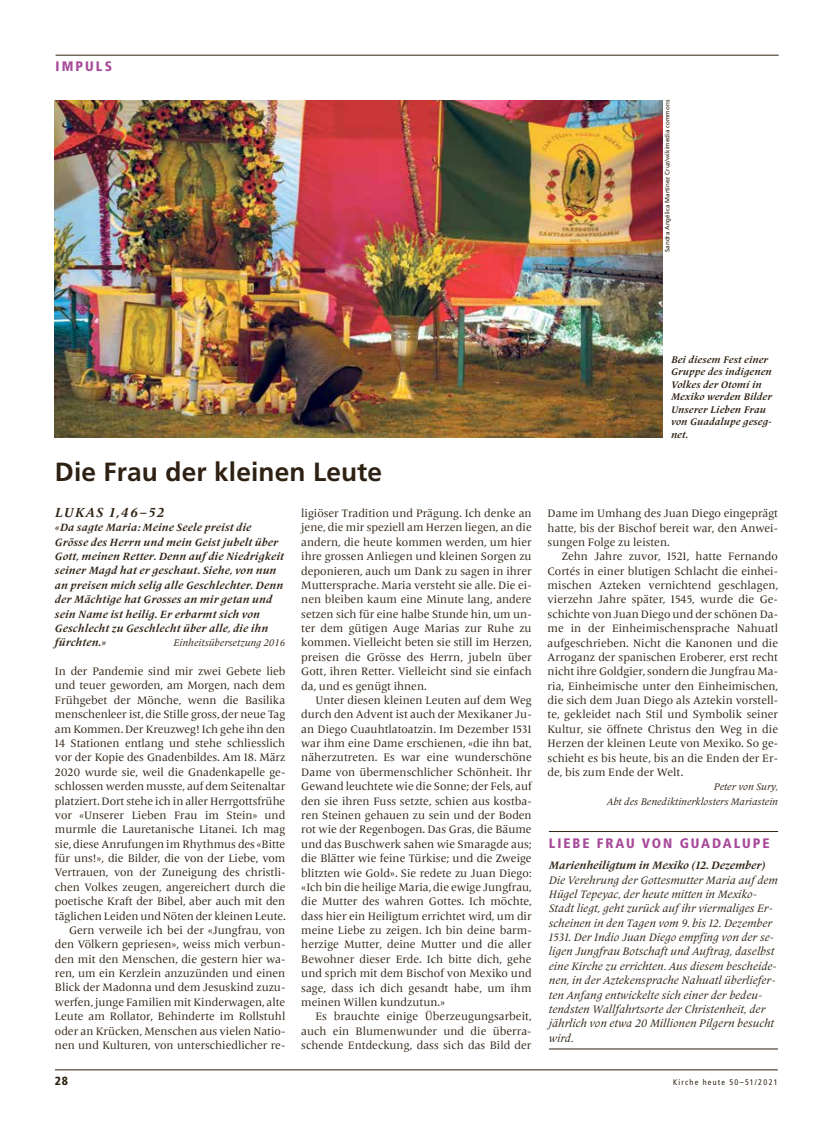
<style>
.page{position:relative;width:833px;height:1134px;background:#fff}
.page>*{position:absolute;margin:0;border:0;box-sizing:border-box;transform-origin:0 0}
.t1{font:700 26.25px "Frutiger";letter-spacing:.005em;color:#2e2113}
.t2{font:900 condensed 13.75px "Frutiger";letter-spacing:.14em;color:#a84a9b}
.t3{font:italic 700 13.75px "Frutiger Serif LT Pro";letter-spacing:.095em;color:#2e2113}
.t4{font:900 condensed 11.88px "Frutiger";color:#2e2113}
.t5{font:11.25px/14.4px "Frutiger Serif LT Pro";letter-spacing:-.005em;color:#2e2113;text-align:justify}
.t6{font:italic 11.25px/14.4px "Frutiger Serif LT Pro";color:#2e2113}
.t7{font:italic 700 11.25px "Frutiger Serif LT Pro";color:#2e2113}
.t8{font:italic 700 11px/14.4px "Frutiger Serif LT Pro";letter-spacing:.02em;color:#2e2113}
.t9{font:italic 700 10px/12.5px "Frutiger Serif LT Pro";letter-spacing:.015em;color:#2e2113}
.t10{font:italic 10px/14.4px "Frutiger Serif LT Pro";color:#2e2113;text-align:right}
.t11{font:condensed 8.12px "Frutiger";letter-spacing:.15em;color:#2e2113}
.t12{font:6.25px "Frutiger";color:#2e2113}
</style>
<div class="page">
<hr style="left:55px;top:1070px;width:722px;height:1px;background:#2e2113">
<img style="left:55px;top:100px;width:608px;height:338px">
<hr style="left:56px;top:55px;width:722px;height:1px;background:#2e2113">
<hr style="left:549px;top:831px;width:229px;height:1px;background:#2e2113">
<hr style="left:549px;top:1049px;width:229px;height:1px;background:#2e2113">
<p class="t2" style="left:56px;top:58px;width:58px">IMPULS</p>
<p class="t12" style="left:663px;top:252px;width:153px;rotate:-90deg">Sandra Angélica Martínez Cruz/wikimedia commons</p>
<h1 class="t1" style="left:55px;top:456px;width:329px">Die Frau der kleinen Leute</h1>
<p class="t3" style="left:55px;top:504px;width:111px">LUKAS 1,46–52</p>
<p class="t8" style="left:55px;top:520px;width:230px">«Da sagte Maria: Meine Seele preist die Grösse des Herrn und mein Geist jubelt über Gott, meinen Retter. Denn auf die Niedrigkeit seiner Magd hat er geschaut. Siehe, von nun an preisen mich selig alle Geschlechter. Denn der Mächtige hat Grosses an mir getan und sein Name ist heilig. Er erbarmt sich von Geschlecht zu Geschlecht über alle, die ihn fürchten.»</p>
<p class="t5" style="left:301px;top:506px;width:232px">ligiöser Tradition und Prägung. Ich denke an jene, die mir speziell am Herzen liegen, an die andern, die heute kommen werden, um hier ihre grossen Anliegen und kleinen Sorgen zu deponieren, auch um Dank zu sagen in ihrer Muttersprache. Maria versteht sie alle. Die ei&shy;nen bleiben kaum eine Minute lang, andere setzen sich für eine halbe Stunde hin, um un&shy;ter dem gütigen Auge Marias zur Ruhe zu kommen. Vielleicht beten sie still im Herzen, preisen die Grösse des Herrn, jubeln über Gott, ihren Retter. Vielleicht sind sie einfach da, und es genügt ihnen.</p>
<p class="t5" style="left:301px;top:693px;width:232px;text-indent:14px">Unter diesen kleinen Leuten auf dem Weg durch den Advent ist auch der Mexikaner Ju&shy;an Diego Cuauhtlatoatzin. Im Dezember 1531 war ihm eine Dame erschienen, «die ihn bat, näherzutreten. Es war eine wunderschöne Dame von übermenschlicher Schönheit. Ihr Gewand leuchtete wie die Sonne; der Fels, auf den sie ihren Fuss setzte, schien aus kostba&shy;ren Steinen gehauen zu sein und der Boden rot wie der Regenbogen. Das Gras, die Bäume und das Buschwerk sahen wie Smaragde aus; die Blätter wie feine Türkise; und die Zweige blitzten wie Gold». Sie redete zu Juan Diego: «Ich bin die heilige Maria, die ewige Jungfrau, die Mutter des wahren Gottes. Ich möchte, dass hier ein Heiligtum errichtet wird, um dir meine Liebe zu zeigen. Ich bin deine barm&shy;herzige Mutter, deine Mutter und die aller Bewohner dieser Erde. Ich bitte dich, gehe und sprich mit dem Bischof von Mexiko und sage, dass ich dich gesandt habe, um ihm meinen Willen kundzutun.»</p>
<p class="t5" style="left:301px;top:1009px;width:232px;text-indent:14px">Es brauchte einige Überzeugungsarbeit, auch ein Blumenwunder und die überra&shy;schende Entdeckung, dass sich das Bild der</p>
<p class="t10" style="left:174px;top:636px;width:113px">Einheitsübersetzung 2016</p>
<p class="t5" style="left:55px;top:664px;width:232px;text-align:right">In der Pandemie sind mir zwei Gebete lieb und teuer geworden, am Morgen, nach dem Frühgebet der Mönche, wenn die Basilika menschenleer ist, die Stille gross, der neue Tag am Kommen. Der Kreuzweg! Ich gehe ihn den 14 Stationen entlang und stehe schliesslich vor der Kopie des Gnadenbildes. Am 18. März 2020 wurde sie, weil die Gnadenkapelle ge&shy;schlossen werden musste, auf dem Seitenaltar platziert. Dort stehe ich in aller Herrgottsfrühe vor «Unserer Lieben Frau im Stein» und murmle die Lauretanische Litanei. Ich mag sie, diese Anrufungen im Rhythmus des «Bitte für uns!», die Bilder, die von der Liebe, vom Vertrauen, von der Zuneigung des christli&shy;chen Volkes zeugen, angereichert durch die poetische Kraft der Bibel, aber auch mit den täglichen Leiden und Nöten der kleinen Leute.<br>Gern verweile ich bei der «Jungfrau, von den Völkern gepriesen», weiss mich verbun&shy;den mit den Menschen, die gestern hier wa&shy;ren, um ein Kerzlein anzuzünden und einen Blick der Madonna und dem Jesuskind zuzu&shy;werfen, junge Familien mit Kinderwagen, alte Leute am Rollator, Behinderte im Rollstuhl oder an Krücken, Menschen aus vielen Natio&shy;nen und Kulturen, von unterschiedlicher re-</p>
<p class="t9" style="left:671px;top:353px;width:102px">Bei diesem Fest einer<br>Gruppe des indigenen<br>Volkes der Otomí in<br>Mexiko werden Bilder<br>Unserer Lieben Frau von Guadalupe geseg&shy;net.</p>
<p class="t5" style="left:547px;top:506px;width:232px">Dame im Umhang des Juan Diego eingeprägt hatte, bis der Bischof bereit war, den Anwei&shy;sungen Folge zu leisten.</p>
<p class="t5" style="left:547px;top:549px;width:232px;text-indent:14px">Zehn Jahre zuvor, 1521, hatte Fernando Cortés in einer blutigen Schlacht die einhei&shy;mischen Azteken vernichtend geschlagen, vierzehn Jahre später, 1545, wurde die Ge&shy;schichte von Juan Diego und der schönen Da&shy;me in der Einheimischensprache Nahuatl aufgeschrieben. Nicht die Kanonen und die Arroganz der spanischen Eroberer, erst recht nicht ihre Goldgier, sondern die Jungfrau Ma&shy;ria, Einheimische unter den Einheimischen, die sich dem Juan Diego als Aztekin vorstell&shy;te, gekleidet nach Stil und Symbolik seiner Kultur, sie öffnete Christus den Weg in die Herzen der kleinen Leute von Mexiko. So ge&shy;schieht es bis heute, bis an die Enden der Er&shy;de, bis zum Ende der Welt.</p>
<p class="t10" style="left:607px;top:779px;width:173px">Peter von Sury,<br>Abt des Benediktinerklosters Mariastein</p>
<p class="t2" style="left:549px;top:834px;width:222px">LIEBE FRAU VON GUADALUPE</p>
<p class="t7" style="left:549px;top:858px;width:218px">Marienheiligtum in Mexiko (12. Dezember)</p>
<p class="t6" style="left:549px;top:872px;width:231px">Die Verehrung der Gottesmutter Maria auf dem Hügel Tepeyac, der heute mitten in Mexiko-Stadt liegt, geht zurück auf ihr viermaliges Er&shy;scheinen in den Tagen vom 9. bis 12. Dezember 1531. Der Indio Juan Diego empfing von der se&shy;ligen Jungfrau Botschaft und Auftrag, daselbst eine Kirche zu errichten. Aus diesem bescheide&shy;nen, in der Aztekensprache Nahuatl überliefer&shy;ten Anfang entwickelte sich einer der bedeu&shy;tendsten Wallfahrtsorte der Christenheit, der jährlich von etwa 20 Millionen Pilgern besucht wird.</p>
<p class="t4" style="left:55px;top:1074px;width:15px">28</p>
<p class="t11" style="left:673px;top:1077px;width:106px">Kirche heute 50–51/2021</p>
</div>
